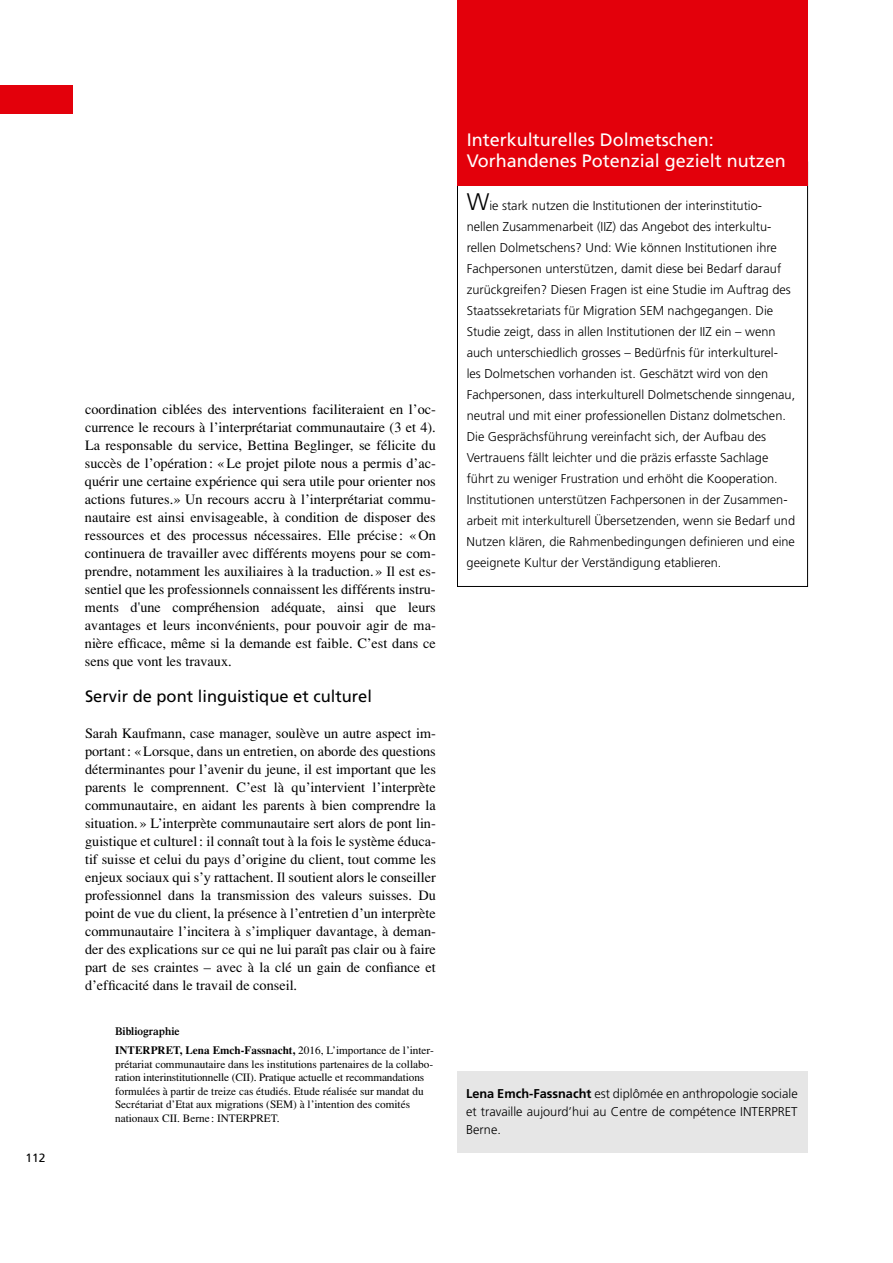
<style>
.page{position:relative;width:893px;height:1263px;background:#fff}
.page>*{position:absolute;margin:0;border:0;box-sizing:border-box;transform-origin:0 0}
.t1{font:18px/21.6px "Frutiger";color:#fff}
.t2{font:16.5px "Frutiger";color:#000}
.t3{font:14.25px/18px "Times";color:#000;text-align:justify}
.t4{font:300 12.75px/21px "Frutiger";color:#000}
.t5{font:12px "Frutiger";color:#000}
.t6{font:11.25px/13.5px "Times";color:#000}
.t7{font:700 11.25px/19.5px "Times";color:#000}
.s1{font-weight:600}
.s2{font-weight:400}
.s3{font-size:24px}
.s4{font-weight:700}
</style>
<div class="page">
<div style="left:0;top:85px;width:72px;height:28px;background:#e3000b"></div>
<div style="left:457px;top:1070px;width:351px;height:82px;background:#e6e6e6"></div>
<div style="left:457px;top:0;width:351px;height:186px;background:#e3000b"></div>
<p class="t5" style="left:26px;top:1150px;width:22px">112</p>
<p class="t3" style="left:85px;top:400px;width:352px">coordination ciblées des interventions faciliteraient en l’oc&shy;currence le recours à l’interprétariat communautaire (3 et 4).<br>La responsable du service, Bettina Beglinger, se félicite du succès de l’opération: «Le projet pilote nous a permis d’ac&shy;quérir une certaine expérience qui sera utile pour orienter nos actions futures.» Un recours accru à l’interprétariat commu&shy;nautaire est ainsi envisageable, à condition de disposer des ressources et des processus nécessaires. Elle précise : «On continuera de travailler avec différents moyens pour se com&shy;prendre, notamment les auxiliaires à la traduction.» Il est es&shy;sentiel que les professionnels connaissent les différents instru&shy;ments d'une compréhension adéquate, ainsi que leurs avantages et leurs inconvénients, pour pouvoir agir de ma&shy;nière efficace, même si la demande est faible. C’est dans ce sens que vont les travaux.</p>
<p class="t2" style="left:85px;top:687px;width:289px">Servir de pont linguistique et culturel</p>
<p class="t3" style="left:85px;top:724px;width:352px">Sarah Kaufmann, case manager, soulève un autre aspect im&shy;portant: «Lorsque, dans un entretien, on aborde des questions déterminantes pour l’avenir du jeune, il est important que les parents le comprennent. C’est là qu’intervient l’interprète communautaire, en aidant les parents à bien comprendre la situation.» L’interprète communautaire sert alors de pont lin&shy;guistique et culturel: il connaît tout à la fois le système éduca&shy;tif suisse et celui du pays d’origine du client, tout comme les enjeux sociaux qui s’y rattachent. Il soutient alors le conseiller professionnel dans la transmission des valeurs suisses. Du point de vue du client, la présence à l’entretien d’un interprète communautaire l’incitera à s’impliquer davantage, à deman&shy;der des explications sur ce qui ne lui paraît pas clair ou à faire part de ses craintes – avec à la clé un gain de confiance et d’efficacité dans le travail de conseil.</p>
<p class="t7" style="left:115px;top:1021px;width:320px"><span class="s1">Bibliographie<br></span>INTERPRET, Lena Emch-Fassnacht, <span class="s2">2016, L’importance de l’inter-</span></p>
<p class="t6" style="left:115px;top:1057px;width:320px">prétariat communautaire dans les institutions partenaires de la collabo&shy;ration interinstitutionnelle (CII). Pratique actuelle et recommandations formulées à partir de treize cas étudiés. Etude réalisée sur mandat du Secrétariat d’Etat aux migrations (SEM) à l’intention des comités nationaux CII. Berne : INTERPRET.</p>
<p class="t1" style="left:467px;top:129px;width:321px">Interkulturelles Dolmetschen:<br>Vorhandenes Potenzial gezielt nutzen</p>
<p class="t4" style="left:467px;top:195px;width:330px"><span class="s3">W</span>ie stark nutzen die Institutionen der interinstitutio&shy;nellen Zusammenarbeit (IIZ) das Angebot des interkultu&shy;rellen Dolmetschens? Und: Wie können Institutionen ihre Fachpersonen unterstützen, damit diese bei Bedarf darauf zurückgreifen? Diesen Fragen ist eine Studie im Auftrag des Staatssekretariats für Migration SEM nachgegangen. Die Studie zeigt, dass in allen Institutionen der IIZ ein – wenn auch unterschiedlich grosses – Bedürfnis für interkulturel&shy;les Dolmetschen vorhanden ist. Geschätzt wird von den Fachpersonen, dass interkulturell Dolmetschende sinngenau, neutral und mit einer professionellen Distanz dolmetschen.<br>Die Gesprächsführung vereinfacht sich, der Aufbau des Vertrauens fällt leichter und die präzis erfasste Sachlage führt zu weniger Frustration und erhöht die Kooperation.<br>Institutionen unterstützen Fachpersonen in der Zusammen&shy;arbeit mit interkulturell Übersetzenden, wenn sie Bedarf und Nutzen klären, die Rahmenbedingungen definieren und eine geeignete Kultur der Verständigung etablieren.</p>
<p class="t4" style="left:466px;top:1085px;width:333px;line-height:18px;text-align:justify"><span class="s4">Lena Emch-Fassnacht</span> est diplômée en anthropologie sociale et travaille aujourd’hui au Centre de compétence INTERPRET Berne.</p>
</div>
